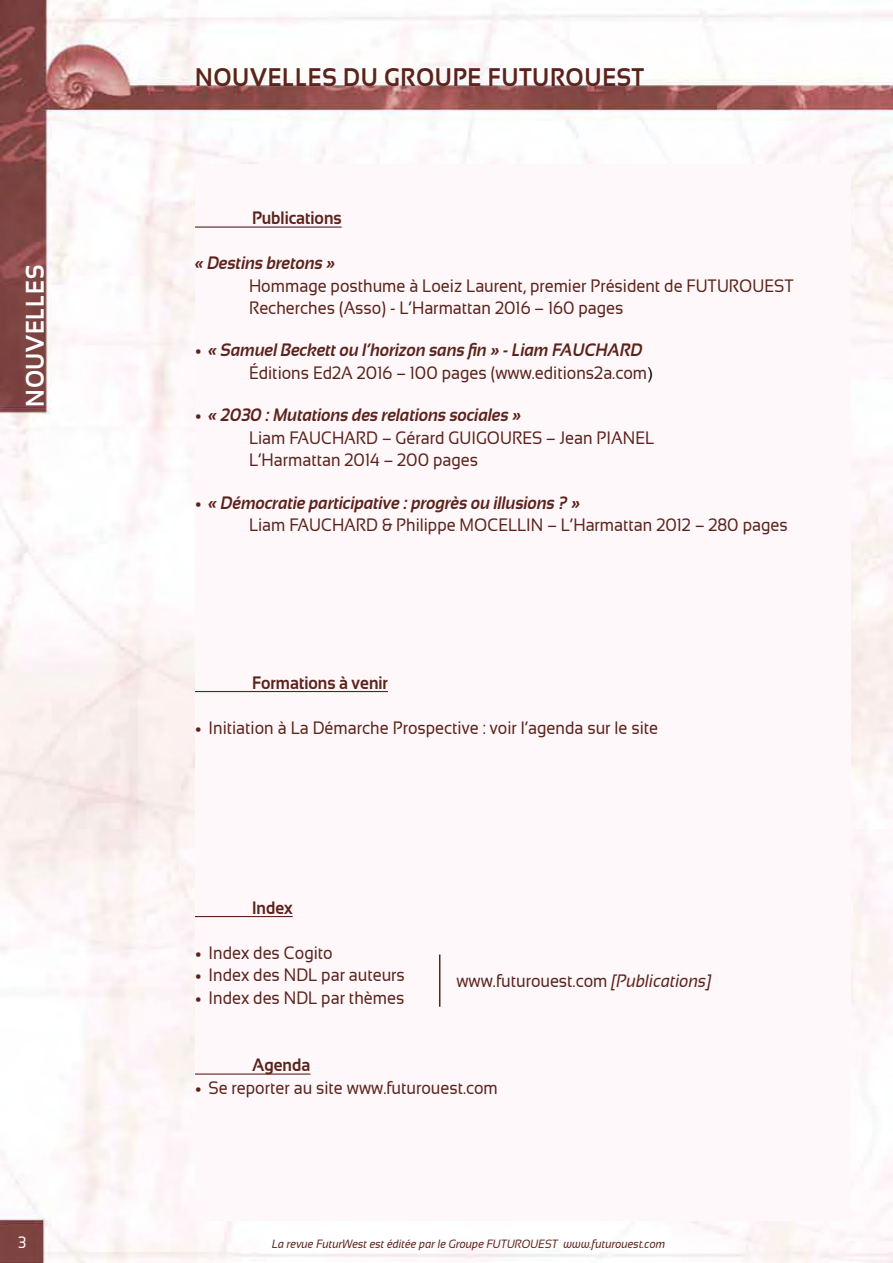
<style>
.page{position:relative;width:893px;height:1263px;background:#fff}
.page>*{position:absolute;margin:0;border:0;box-sizing:border-box;transform-origin:0 0}
.t1{font:700 25.5px "Sansation";letter-spacing:.03em;color:#5c231c;scale:.9 1}
.t2{font:700 25.5px "Sansation";letter-spacing:.03em;color:#fff;scale:.9 1}
.t3{font:18px/22.5px "Sansation";color:#5c231c;scale:.9 1}
.t4{font:italic 700 18px/22.5px "Sansation";color:#5c231c;scale:.9 1}
.t5{font:700 18px "Sansation";color:#5c231c;scale:.9 1}
.t6{font:16.5px "Sansation";color:#fff;scale:.9 1}
.t7{font:italic 12px "Sansation";color:#5c231c;scale:.9 1}
.s1{font-style:normal;font-size:21px}
.s2{font-weight:400;font-style:normal}
.s3{font-family:"Arial";font-weight:400;font-style:normal;font-size:16.5px;color:#000}
.s4{font-weight:700;font-size:21px}
.s5{font-weight:700;font-style:italic}
.s6{font-style:italic}
</style>
<div class="page">
<img style="left:0;top:0;width:893px;height:1263px">
<div style="left:195px;top:164px;width:655px;height:1056px;background:#fef8fa"></div>
<hr style="left:195px;top:226px;width:147px;height:2px;background:#5c231c">
<hr style="left:195px;top:691px;width:193px;height:1px;background:#5c231c">
<hr style="left:195px;top:916px;width:98px;height:1px;background:#5c231c">
<hr style="left:195px;top:1073px;width:115px;height:1px;background:#5c231c">
<hr style="left:439px;top:954px;width:1px;height:53px;background:#5c231c">
<h1 class="t2" style="left:21px;top:407px;width:159px;rotate:-90deg">NOUVELLES</h1>
<h1 class="t1" style="left:195px;top:62px;width:500px">NOUVELLES DU GROUPE FUTUROUEST</h1>
<p class="t5" style="left:252px;top:208px;width:101px">Publications</p>
<p class="t4" style="left:195px;top:252px;width:158px">« Destins bretons »</p>
<p class="t3" style="left:249px;top:274px;width:607px">Hommage posthume à Loeiz Laurent, premier Président de FUTUROUEST<br>Recherches (Asso) - L’Harmattan 2016 – 160 pages</p>
<p class="t4" style="left:249px;top:339px;width:450px;text-indent:-54px"><span class="s1">•</span> « Samuel Beckett ou l’horizon sans fin » - Liam FAUCHARD<br><span class="s2">Éditions Ed2A 2016 – 100 pages (www.editions2a.com</span><span class="s3">)</span></p>
<p class="t3" style="left:249px;top:404px;width:452px;text-indent:-54px"><span class="s4">•</span> <span class="s5">« 2030 : Mutations des relations sociales »<br></span>Liam FAUCHARD – Gérard GUIGOURES – Jean PIANEL<br>L’Harmattan 2014 – 200 pages</p>
<p class="t3" style="left:249px;top:491px;width:600px;text-indent:-54px"><span class="s4">•</span> <span class="s5">« Démocratie participative : progrès ou illusions ? »<br></span>Liam FAUCHARD &amp; Philippe MOCELLIN – L’Harmattan 2012 – 280 pages</p>
<p class="t5" style="left:252px;top:672px;width:153px">Formations à venir</p>
<p class="t3" style="left:195px;top:716px;width:516px"><span class="s4">•</span> Initiation à La Démarche Prospective : voir l’agenda sur le site</p>
<p class="t5" style="left:252px;top:897px;width:47px">Index</p>
<p class="t3" style="left:195px;top:941px;width:155px"><span class="s4">•</span> Index des Cogito</p>
<p class="t3" style="left:195px;top:963px;width:235px"><span class="s4">•</span> Index des NDL par auteurs</p>
<p class="t3" style="left:195px;top:986px;width:234px"><span class="s4">•</span> Index des NDL par thèmes</p>
<p class="t3" style="left:456px;top:970px;width:285px">www.futurouest.com <span class="s6">[Publications]</span></p>
<p class="t5" style="left:252px;top:1055px;width:66px">Agenda</p>
<p class="t3" style="left:195px;top:1076px;width:338px"><span class="s4">•</span> Se reporter au site www.futurouest.com</p>
<p class="t6" style="left:18px;top:1233px;width:11px">3</p>
<p class="t7" style="left:272px;top:1237px;width:438px">La revue FuturWest est éditée par le Groupe FUTUROUEST www.futurouest.com</p>
</div>
